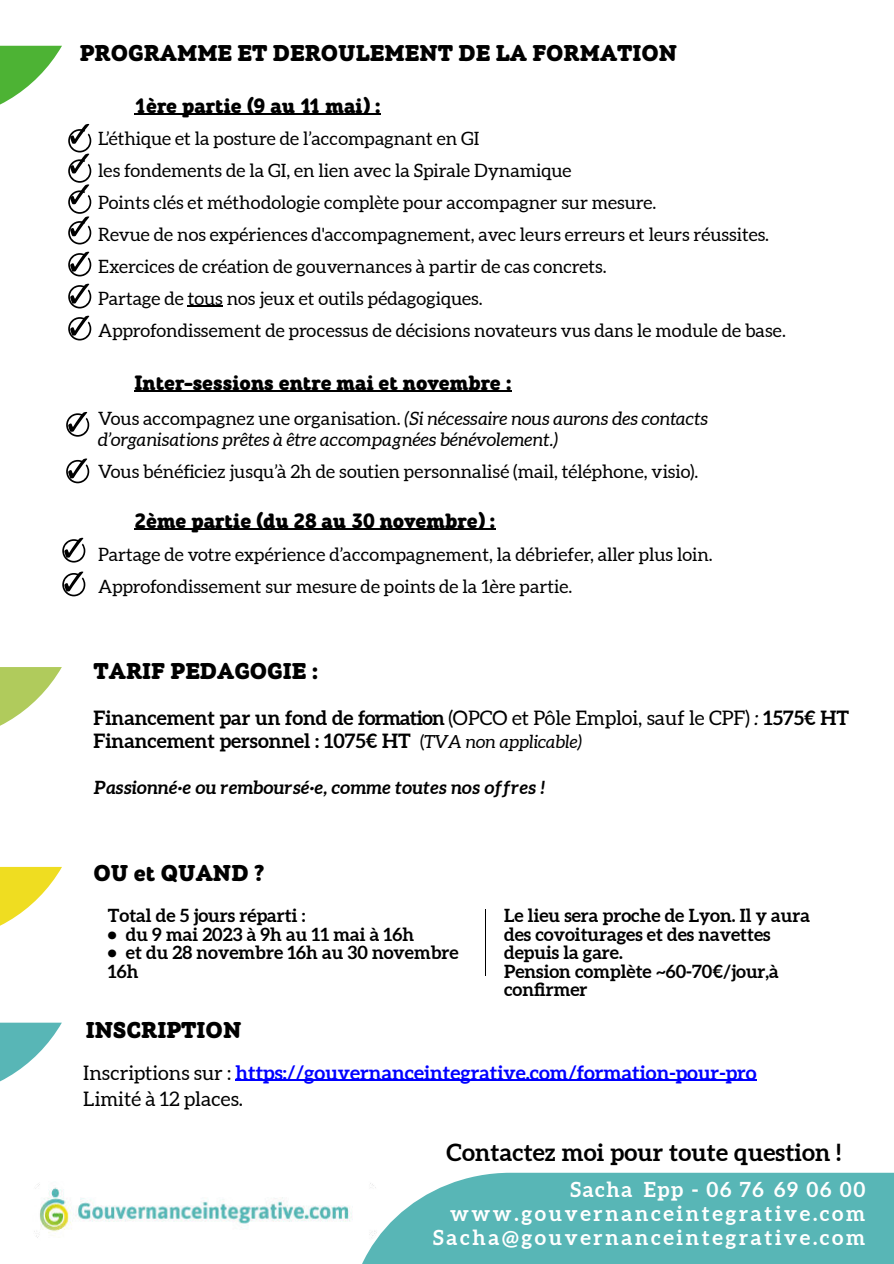
<style>
.page{position:relative;width:894px;height:1264px;background:#fff}
.page>*{position:absolute;margin:0;border:0;box-sizing:border-box;transform-origin:0 0}
.t1{font:700 24px "Aleo";letter-spacing:.005em;color:#000}
.t2{font:900 23.2px "ALS Schlangeslab";color:#000}
.t3{font:900 23.1px "ALS Schlangeslab";color:#000}
.t4{font:900 21px "ALS Schlangeslab";color:#000}
.t5{font:700 21px/23.4px "Aleo";letter-spacing:.125em;color:#fff;text-align:right}
.t6{font:700 20px/23.1px "Aleo";color:#000}
.t7{font:700 20px/26px "Aleo";color:#00f}
.t8{font:18.4px/32px "Aleo";color:#000}
.t9{font:700 18.4px/18.4px "Aleo";color:#000}
.t10{font:italic 18.4px/21px "Aleo";color:#000}
.t11{font:italic 700 18.4px "Aleo";color:#000}
.s1{font-style:normal}
.s2{font-weight:400}
.s3{font-weight:400;font-style:italic}
.s4{font-weight:400;font-size:18px}
.s5{font-weight:400;font-style:italic;font-size:18px}
.s6{font-weight:400;color:#000}
</style>
<div class="page">
<svg style="left:68px;top:124px;width:23px;height:120px"></svg>
<svg style="left:68px;top:252px;width:23px;height:24px"></svg>
<svg style="left:68px;top:284px;width:23px;height:24px"></svg>
<svg style="left:68px;top:316px;width:23px;height:24px"></svg>
<svg style="left:62px;top:538px;width:23px;height:24px"></svg>
<svg style="left:62px;top:571px;width:23px;height:25px"></svg>
<svg style="left:66px;top:412px;width:23px;height:25px"></svg>
<svg style="left:66px;top:458px;width:23px;height:25px"></svg>
<hr style="left:134px;top:113px;width:246px;height:1px;background:#000">
<hr style="left:134px;top:390px;width:377px;height:1px;background:#000">
<hr style="left:134px;top:528px;width:361px;height:1px;background:#000">
<svg style="left:362px;top:1172px;width:531px;height:91px;background:#63bbbb"></svg>
<hr style="left:188px;top:305px;width:35px;height:1px;background:#000">
<svg style="left:0;top:46px;width:62px;height:59px"></svg>
<svg style="left:0;top:667px;width:62px;height:59px"></svg>
<img style="left:34px;top:1181px;width:343px;height:59px">
<svg style="left:0;top:1022px;width:62px;height:60px"></svg>
<hr style="left:485px;top:908px;width:1px;height:67px;background:#000">
<hr style="left:235px;top:1079px;width:521px;height:1px;background:#00f">
<svg style="left:0;top:867px;width:62px;height:59px"></svg>
<p class="t3" style="left:80px;top:44px;width:599px">PROGRAMME ET DEROULEMENT DE LA FORMATION</p>
<p class="t4" style="left:134px;top:97px;width:248px">1ère partie (9 au 11 mai) :</p>
<p class="t8" style="left:98px;top:123px;width:689px">L’éthique et la posture de l’accompagnant en GI<br>les fondements de la GI, en lien avec la Spirale Dynamique<br>Points clés et méthodologie complète pour accompagner sur mesure.<br>Revue de nos expériences d'accompagnement, avec leurs erreurs et leurs réussites.<br>Exercices de création de gouvernances à partir de cas concrets.<br>Partage de tous nos jeux et outils pédagogiques.<br>Approfondissement de processus de décisions novateurs vus dans le module de base.</p>
<p class="t4" style="left:134px;top:374px;width:379px">Inter-sessions entre mai et novembre :</p>
<p class="t10" style="left:98px;top:409px;width:611px"><span class="s1">Vous accompagnez une organisation.</span> (Si nécessaire nous aurons des contacts d’organisations prêtes à être accompagnées bénévolement.)</p>
<p class="t8" style="left:98px;top:456px;width:601px">Vous bénéficiez jusqu’à 2h de soutien personnalisé (mail, téléphone, visio).</p>
<p class="t4" style="left:134px;top:512px;width:362px">2ème partie (du 28 au 30 novembre) :</p>
<p class="t8" style="left:98px;top:539px;width:615px">Partage de votre expérience d’accompagnement, la débriefer, aller plus loin.<br>Approfondissement sur mesure de points de la 1ère partie.</p>
<p class="t3" style="left:94px;top:661px;width:226px">TARIF PEDAGOGIE :</p>
<p class="t6" style="left:94px;top:707px;width:757px">Financement par un fond de formation <span class="s2">(OPCO et Pôle Emploi, sauf le CPF)</span> <span class="s3">:</span> 1575€ HT<br>Financement personnel : 1075€ HT <span class="s4">(</span><span class="s5">TVA non applicable)</span></p>
<p class="t11" style="left:94px;top:779px;width:453px">Passionné·e ou remboursé·e, comme toutes nos offres !</p>
<p class="t2" style="left:94px;top:863px;width:172px">OU et QUAND ?</p>
<p class="t9" style="left:108px;top:907px;width:199px">Total de 5 jours réparti :</p>
<p class="t9" style="left:108px;top:926px;width:307px">• du 9 mai 2023 à 9h au 11 mai à 16h</p>
<p class="t9" style="left:108px;top:944px;width:352px">• et du 28 novembre 16h au 30 novembre<br>16h</p>
<p class="t2" style="left:86px;top:1020px;width:157px">INSCRIPTION</p>
<p class="t9" style="left:504px;top:907px;width:307px">Le lieu sera proche de Lyon. Il y aura des covoiturages et des navettes depuis la gare.<br>Pension complète ~60-70€/jour,à confirmer</p>
<p class="t7" style="left:83px;top:1060px;width:674px"><span class="s6">Inscriptions sur :</span> https://gouvernanceintegrative.com/formation-pour-pro<br><span class="s6">Limité à 12 places.</span></p>
<h1 class="t1" style="left:446px;top:1141px;width:396px">Contactez moi pour toute question !</h1>
<p class="t5" style="left:450px;top:1178px;width:416px">Sacha Epp - 06 76 69 06 00 www.gouvernanceintegrative.com</p>
<p class="t5" style="left:433px;top:1226px;width:433px">Sacha@gouvernanceintegrative.com</p>
</div>
